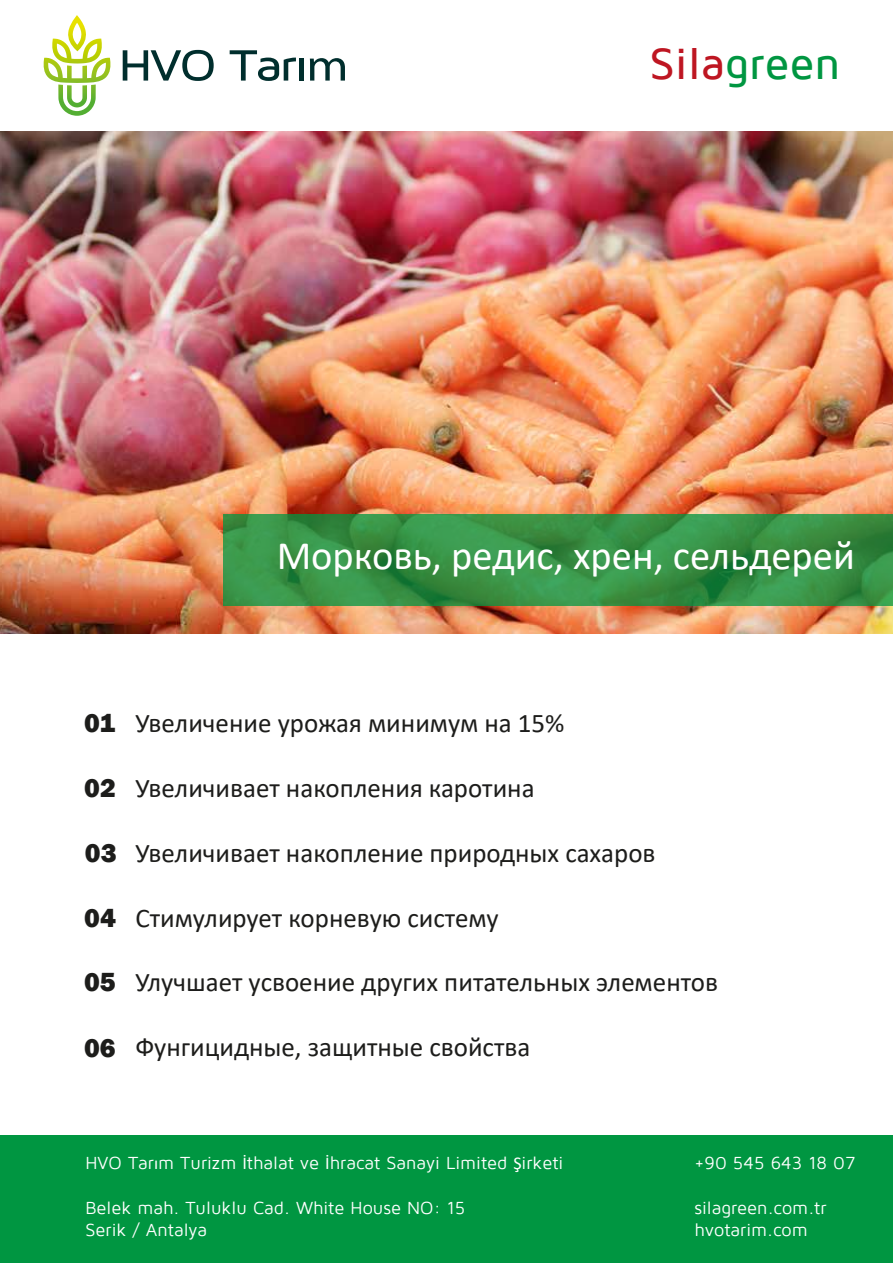
<style>
.page{position:relative;width:893px;height:1263px;background:#fff}
.page>*{position:absolute;margin:0;border:0;box-sizing:border-box;transform-origin:0 0}
.t1{font:500 45px "Maven Pro";color:#009641}
.t2{font:40.5px "Calibri";color:#fff}
.t3{font:27px "Calibri";color:#1d1d1b}
.t4{font:800 27px "Franklin Gothic";color:#1d1d1b}
.t5{font:18px/21.6px "Maven Pro";color:#fff}
.s1{color:#be1622}
.s2{font-family:"Calibri"}
</style>
<div class="page">
<div style="left:0;top:1135px;width:893px;height:128px;background:#009641"></div>
<svg style="left:43px;top:15px;width:68px;height:101px"></svg>
<svg style="left:123px;top:50px;width:91px;height:31px"></svg>
<svg style="left:230px;top:50px;width:66px;height:31px"></svg>
<div style="left:299px;top:58px;width:5px;height:23px;background:#002e2d"></div>
<svg style="left:310px;top:58px;width:35px;height:23px"></svg>
<img style="left:0;top:132px;width:893px;height:502px">
<svg style="left:223px;top:514px;width:670px;height:91px;background:#379045"></svg>
<h1 class="t1" style="left:649px;top:40px;width:193px"><span class="s1">Sila</span>green</h1>
<h2 class="t2" style="left:277px;top:527px;width:580px">Морковь, редис, хрен, сельдерей</h2>
<p class="t4" style="left:84px;top:706px;width:33px">01</p>
<p class="t3" style="left:135px;top:704px;width:431px">Увеличение урожая минимум на 15%</p>
<p class="t4" style="left:84px;top:770px;width:33px">02</p>
<p class="t3" style="left:135px;top:769px;width:401px">Увеличивает накопления каротина</p>
<p class="t4" style="left:85px;top:835px;width:33px">03</p>
<p class="t3" style="left:135px;top:834px;width:522px">Увеличивает накопление природных сахаров</p>
<p class="t4" style="left:84px;top:900px;width:33px">04</p>
<p class="t3" style="left:135px;top:899px;width:365px">Стимулирует корневую систему</p>
<p class="t4" style="left:84px;top:965px;width:33px">05</p>
<p class="t3" style="left:135px;top:964px;width:584px">Улучшает усвоение других питательных элементов</p>
<p class="t4" style="left:84px;top:1031px;width:33px">06</p>
<p class="t3" style="left:135px;top:1028px;width:397px">Фунгицидные, защитные свойства</p>
<p class="t5" style="left:85px;top:1153px;width:479px">HVO Tar<span class="s2">ı</span>m Turizm <span class="s2">İ</span>thalat ve <span class="s2">İ</span>hracat Sanayi Limited <span class="s2">Ş</span>irketi</p>
<p class="t5" style="left:85px;top:1198px;width:382px">Belek mah. Tuluklu Cad. White House NO: 15<br>Serik / Antalya</p>
<p class="t5" style="left:694px;top:1153px;width:162px">+90 545 643 18 07</p>
<p class="t5" style="left:694px;top:1198px;width:134px">silagreen.com.tr hvotarim.com</p>
</div>
